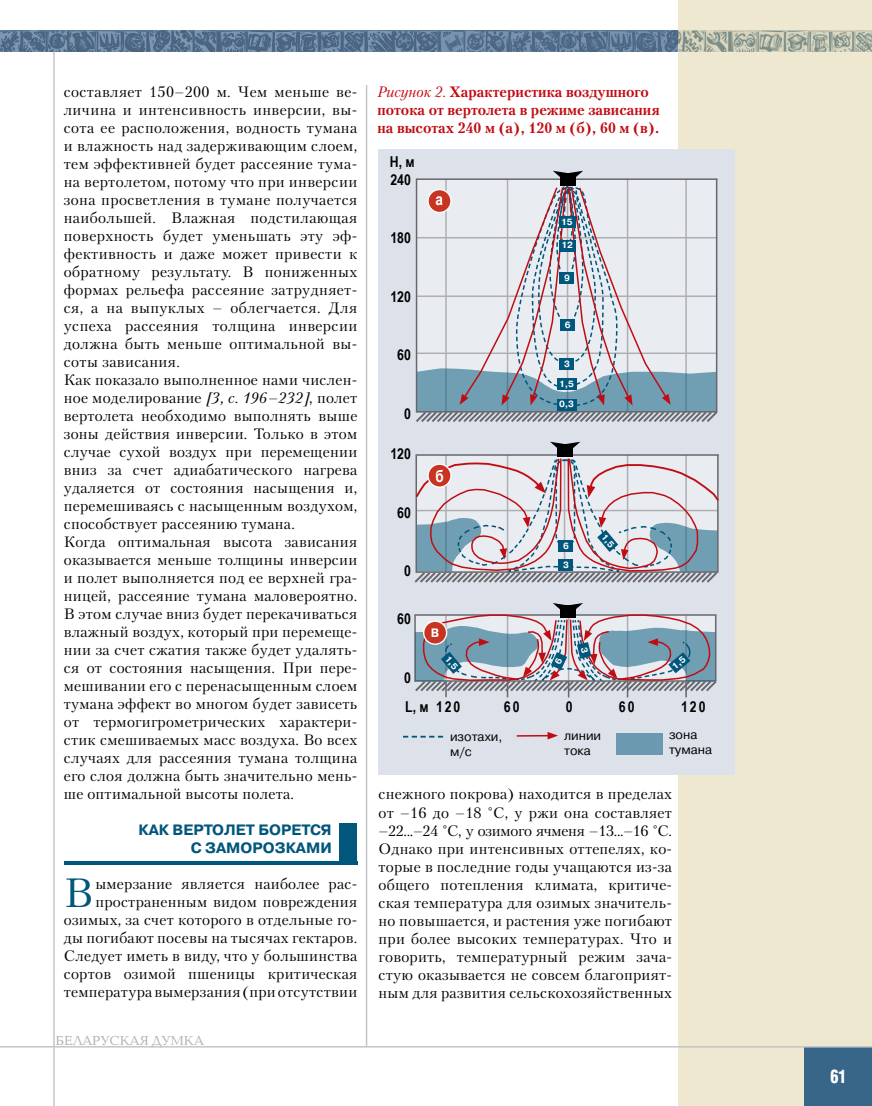
<style>
.page{position:relative;width:872px;height:1106px;background:#fff}
.page>*{position:absolute;margin:0;border:0;box-sizing:border-box;transform-origin:0 0}
.t1{font:40.65px "Petersburg C";color:#00567b}
.t2{font:700 18px "AG Letterica Cond L";color:#fff;scale:.9 1}
.t3{font:700 16.5px "Arial Narrow";color:#fff}
.t4{font:15px/18px "Petersburg C";letter-spacing:.015em;color:#000}
.t5{font:700 15px/18px "Petersburg C";color:#c10c13}
.t6{font:700 15px "Arial Narrow";color:#000}
.t7{font:700 15px/18px "Pragmatica C";color:#00567b;text-align:right}
.t8{font:13.5px "Baltica C";color:#aeafb2}
.t9{font:12.75px/15px "Pragmatica C";color:#000}
.t10{font:700 9px "Pragmatica C";color:#fff}
.s1{font-style:italic}
.s2{font-weight:400;font-style:italic}
</style>
<div class="page">
<div style="left:678px;top:0;width:194px;height:1106px;background:#efe8d1"></div>
<hr style="left:53px;top:52px;width:2px;height:1054px;background:#c3c5c7">
<hr style="left:366px;top:85px;width:1px;height:961px;background:#c3c5c7">
<div style="left:804px;top:1047px;width:68px;height:59px;background:#386688"></div>
<svg style="left:0;top:31px;width:872px;height:21px;background:#6e8497"></svg>
<hr style="left:0;top:1046px;width:872px;height:1px;background:#c3c5c7">
<div style="left:378px;top:148px;width:357px;height:626px;background:#dde2ea"></div>
<hr style="left:685px;top:455px;width:2px;height:118px;background:#aeafb2">
<hr style="left:627px;top:455px;width:1px;height:117px;background:#aeafb2">
<hr style="left:445px;top:455px;width:2px;height:118px;background:#aeafb2">
<hr style="left:507px;top:455px;width:1px;height:117px;background:#aeafb2">
<hr style="left:415px;top:455px;width:2px;height:118px;background:#68676c">
<svg style="left:415px;top:171px;width:303px;height:251px"></svg>
<hr style="left:717px;top:454px;width:1px;height:119px;background:#68676c">
<hr style="left:415px;top:454px;width:303px;height:2px;background:#68676c">
<div style="left:557px;top:443px;width:16px;height:13px;background:#000"></div>
<svg style="left:550px;top:442px;width:30px;height:6px"></svg>
<hr style="left:517px;top:735px;width:33px;height:1px;background:#c10c13">
<svg style="left:547px;top:732px;width:11px;height:7px"></svg>
<svg style="left:403px;top:735px;width:40px;height:2px"></svg>
<div style="left:616px;top:732px;width:47px;height:22px;background:#6a99b0"></div>
<div style="left:428px;top:189px;width:23px;height:23px;background:#c73522;border-radius:50%"></div>
<div style="left:427px;top:189px;width:24px;height:24px;border:1px solid #fff;border-radius:50%"></div>
<div style="left:339px;top:824px;width:18px;height:40px;background:#00567b"></div>
<hr style="left:64px;top:861px;width:293px;height:3px;background:#00567b">
<svg style="left:414px;top:457px;width:305px;height:126px"></svg>
<svg style="left:414px;top:603px;width:303px;height:94px"></svg>
<p class="t4" style="left:64px;top:82px;width:295px">составляет 150–200 м. Чем меньше ве&shy;личина и интенсивность инверсии, вы&shy;сота ее расположения, водность тумана и влажность над задерживающим слоем, тем эффективней будет рассеяние тума&shy;на вертолетом, потому что при инверсии зона просветления в тумане получается наибольшей. Влажная подстилающая поверхность будет уменьшать эту эф&shy;фективность и даже может привести к обратному результату. В пониженных формах рельефа рассеяние затрудняет&shy;ся, а на выпуклых – облегчается. Для успеха рассеяния толщина инверсии должна быть меньше оптимальной вы&shy;соты зависания.<br>Как показало выполненное нами числен&shy;ное моделирование <span class="s1">[3, с. 196–232]</span>, полет вертолета необходимо выполнять выше зоны действия инверсии. Только в этом случае сухой воздух при перемещении вниз за счет адиабатического нагрева удаляется от состояния насыщения и, перемешиваясь с насыщенным воздухом, способствует рассеянию тумана.<br>Когда оптимальная высота зависания оказывается меньше толщины инверсии и полет выполняется под ее верхней гра&shy;ницей, рассеяние тумана маловероятно.<br>В этом случае вниз будет перекачиваться влажный воздух, который при перемеще&shy;нии за счет сжатия также будет удалять&shy;ся от состояния насыщения. При пере&shy;мешивании его с перенасыщенным слоем тумана эффект во многом будет зависеть от термогигрометрических характери&shy;стик смешиваемых масс воздуха. Во всех случаях для рассеяния тумана толщина его слоя должна быть значительно мень&shy;ше оптимальной высоты полета.</p>
<p class="t7" style="left:138px;top:821px;width:195px">Как вертолет бо рется с замо розками</p>
<h1 class="t1" style="left:64px;top:868px;width:31px">В</h1>
<p class="t4" style="left:64px;top:874px;width:295px;text-align:right">ымерзание является наиболее рас&shy;пространенным видом повреждения озимых, за счет которого в отдельные го&shy;ды погибают посевы на тысячах гектаров.<br>Следует иметь в виду, что у большинства сортов озимой пшеницы критическая температура вымерзания (при отсутствии</p>
<p class="t8" style="left:56px;top:1033px;width:65px">БЕЛАРУСКА</p>
<p class="t8" style="left:140px;top:1033px;width:55px">Я ДУМКА</p>
<p class="t5" style="left:377px;top:82px;width:284px"><span class="s2">Рисунок 2.</span> Характеристика воздушного потока от вертолета в режиме зависания на высотах 240 м (а), 120 м (б), 60 м (в).</p>
<p class="t6" style="left:390px;top:150px;width:26px">Н, м</p>
<p class="t6" style="left:390px;top:168px;width:22px">240</p>
<p class="t6" style="left:390px;top:226px;width:22px">180</p>
<p class="t6" style="left:390px;top:285px;width:22px">120</p>
<p class="t6" style="left:397px;top:343px;width:15px">60</p>
<p class="t6" style="left:404px;top:402px;width:8px">0</p>
<p class="t6" style="left:390px;top:442px;width:22px">120</p>
<p class="t6" style="left:397px;top:501px;width:15px">60</p>
<p class="t6" style="left:404px;top:559px;width:8px">0</p>
<p class="t6" style="left:397px;top:607px;width:15px">60</p>
<p class="t6" style="left:404px;top:666px;width:8px">0</p>
<p class="t3" style="left:435px;top:187px;width:9px">а</p>
<p class="t3" style="left:435px;top:463px;width:10px">б</p>
<p class="t3" style="left:431px;top:619px;width:10px">в</p>
<p class="t10" style="left:561px;top:217px;width:13px">15</p>
<p class="t10" style="left:561px;top:240px;width:13px">12</p>
<p class="t10" style="left:564px;top:273px;width:7px">9</p>
<p class="t10" style="left:565px;top:320px;width:7px">6</p>
<p class="t10" style="left:564px;top:359px;width:7px">3</p>
<p class="t10" style="left:559px;top:379px;width:16px">1,5</p>
<p class="t10" style="left:559px;top:399px;width:16px">0,3</p>
<p class="t10" style="left:563px;top:540px;width:7px">6</p>
<p class="t10" style="left:563px;top:560px;width:7px">3</p>
<p class="t6" style="left:405px;top:695px;width:25px">L, м</p>
<p class="t6" style="left:436px;top:695px;width:26px">120</p>
<p class="t6" style="left:504px;top:695px;width:17px">60</p>
<p class="t6" style="left:566px;top:695px;width:8px">0</p>
<p class="t6" style="left:619px;top:695px;width:17px">60</p>
<p class="t6" style="left:681px;top:695px;width:26px">120</p>
<p class="t9" style="left:669px;top:727px;width:45px">зона тумана</p>
<p class="t9" style="left:564px;top:728px;width:39px">линии тока</p>
<p class="t9" style="left:450px;top:729px;width:54px">изотахи, м/с</p>
<p class="t4" style="left:378px;top:785px;width:295px;text-align:justify">снежного покрова) находится в пределах от –16 до –18 °С, у ржи она составляет –22...–24 °С, у озимого ячменя –13...–16 °С.<br>Однако при интенсивных оттепелях, ко&shy;торые в последние годы учащаются из-за общего потепления климата, критиче&shy;ская температура для озимых значитель&shy;но повышается, и растения уже погибают при более высоких температурах. Что и говорить, температурный режим зача&shy;стую оказывается не совсем благоприят&shy;ным для развития сельскохозяйственных</p>
<p class="t2" style="left:830px;top:1065px;width:20px">61</p>
</div>
